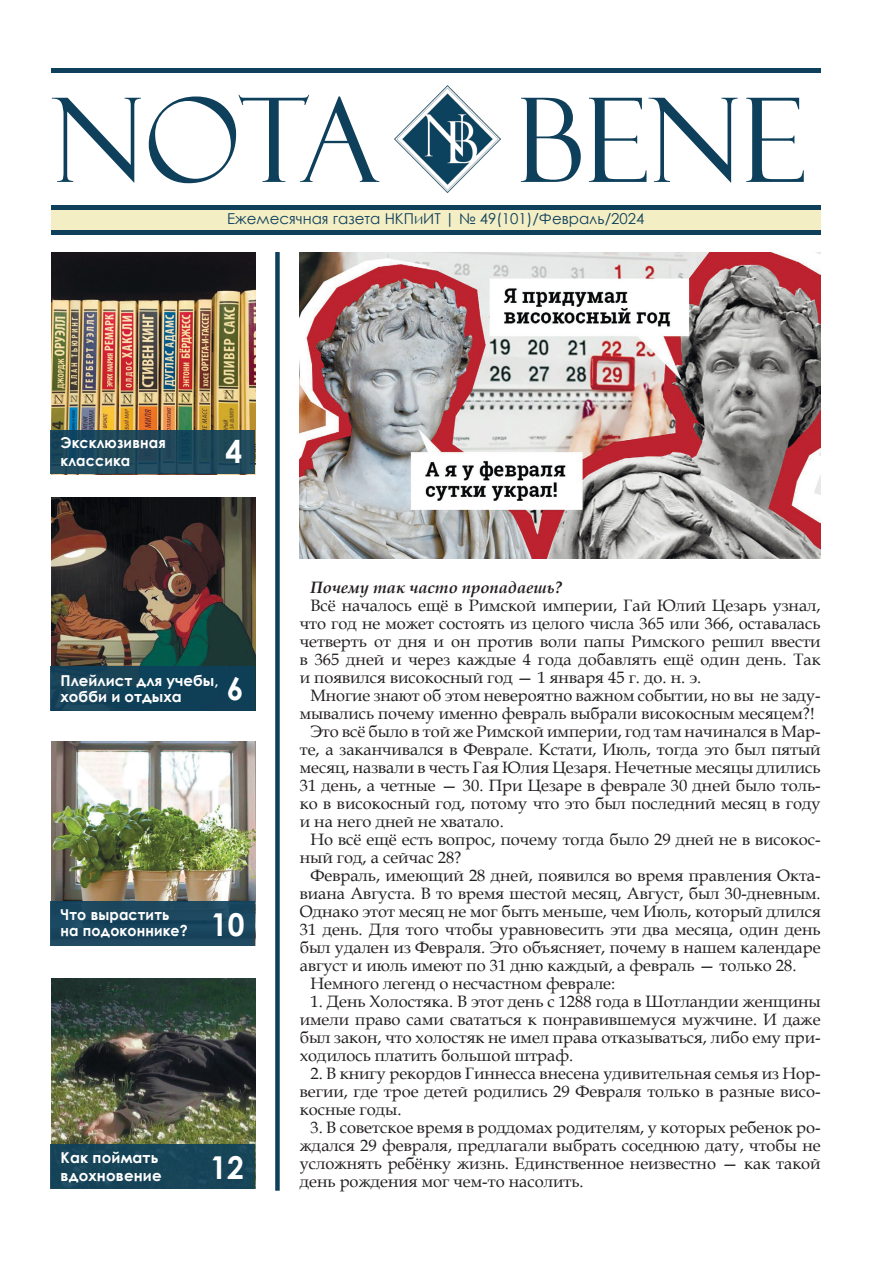
<style>
.page{position:relative;width:893px;height:1263px;background:#fff}
.page>*{position:absolute;margin:0;border:0;box-sizing:border-box;transform-origin:0 0}
.t1{font:117px "Felix Titling";color:#0e405c}
.Послесловие{font:700 31.5px "Century Gothic";color:#fff;scale:.95 1}
.Основной_текст{font:16.5px/18px "Book Antiqua";color:#231f20;text-align:justify}
.Основной_текст-2{font:italic 700 16.5px "Book Antiqua";color:#231f20}
.Послесловие-2{font:700 15px/16.5px "Century Gothic";letter-spacing:.01em;color:#fff;scale:.95 1}
.t2{font:15px "Century Gothic";color:#0e405c}
.Заголовки{font:700 15px/16.5px "Century Gothic";color:#fff}
.Послесловие-3{font:700 15px/18px "Century Gothic";letter-spacing:.01em;color:#fff}
</style>
<div class="page">
<hr style="left:51px;top:68px;width:770px;height:4px;background:#0e405c">
<img style="left:394px;top:86px;width:106px;height:106px">
<div style="left:51px;top:210px;width:770px;height:22px;background:#f4eec4"></div>
<hr style="left:51px;top:230px;width:770px;height:4px;background:#0e405c">
<hr style="left:51px;top:206px;width:770px;height:4px;background:#0e405c">
<img style="left:300px;top:252px;width:521px;height:306px">
<div style="left:275px;top:252px;width:5px;height:939px;background:#0e405c"></div>
<img style="left:51px;top:252px;width:204px;height:178px">
<svg style="left:50px;top:430px;width:205px;height:44px;background:#1e475b"></svg>
<img style="left:51px;top:497px;width:204px;height:169px">
<div style="left:50px;top:666px;width:205px;height:45px;background:#0e405c"></div>
<img style="left:51px;top:978px;width:204px;height:166px">
<div style="left:50px;top:1144px;width:205px;height:45px;background:#174458"></div>
<img style="left:51px;top:741px;width:204px;height:160px">
<div style="left:50px;top:901px;width:205px;height:45px;background:#1b475d"></div>
<p class="t1" style="left:51px;top:73px;width:756px">NOTA BENE</p>
<p class="t2" style="left:227px;top:208px;width:419px">Ежемесячная газета НКПиИТ | № 49(101)/Февраль/2024</p>
<p class="Послесловие-2" style="left:61px;top:434px;width:112px">Эксклюзивная</p>
<p class="Послесловие-2" style="left:61px;top:452px;width:75px">классика</p>
<p class="Послесловие" style="left:225px;top:428px;width:19px">4</p>
<p class="Заголовки" style="left:61px;top:671px;width:160px">Плейлист для учебы, хобби и отдыха</p>
<p class="Послесловие" style="left:227px;top:665px;width:19px">6</p>
<p class="Послесловие-2" style="left:61px;top:905px;width:135px">Что вырастить на подоконнике?</p>
<p class="Послесловие" style="left:211px;top:900px;width:37px">10</p>
<p class="Послесловие-3" style="left:61px;top:1148px;width:103px">Как поймать вдохновение</p>
<p class="Послесловие" style="left:210px;top:1143px;width:37px">12</p>
<p class="Основной_текст-2" style="left:310px;top:576px;width:253px">Почему так часто пропадаешь?</p>
<p class="Основной_текст" style="left:300px;top:596px;width:522px;text-indent:11px">Всё началось ещё в Римской империи, Гай Юлий Цезарь узнал, что год не может состоять из целого числа 365 или 366, оставалась четверть от дня и он против воли папы Римского решил ввести в 365 дней и через каждые 4 года добавлять ещё один день. Так и появился високосный год — 1 января 45 г. до. н. э.</p>
<p class="Основной_текст" style="left:300px;top:686px;width:522px;text-indent:11px">Многие знают об этом невероятно важном событии, но вы не заду&shy;мывались почему именно февраль выбрали високосным месяцем?!</p>
<p class="Основной_текст" style="left:300px;top:722px;width:522px;text-indent:11px">Это всё было в той же Римской империи, год там начинался в Мар&shy;те, а заканчивался в Феврале. Кстати, Июль, тогда это был пятый месяц, назвали в честь Гая Юлия Цезаря. Нечетные месяцы длились 31 день, а четные — 30. При Цезаре в феврале 30 дней было толь&shy;ко в високосный год, потому что это был последний месяц в году и на него дней не хватало.</p>
<p class="Основной_текст" style="left:300px;top:830px;width:522px;text-indent:11px">Но всё ещё есть вопрос, почему тогда было 29 дней не в високос&shy;ный год, а сейчас 28?</p>
<p class="Основной_текст" style="left:300px;top:866px;width:522px;text-indent:11px">Февраль, имеющий 28 дней, появился во время правления Окта&shy;виана Августа. В то время шестой месяц, Август, был 30-дневным.<br>Однако этот месяц не мог быть меньше, чем Июль, который длился 31 день. Для того чтобы уравновесить эти два месяца, один день был удален из Февраля. Это объясняет, почему в нашем календаре август и июль имеют по 31 дню каждый, а февраль — только 28.</p>
<p class="Основной_текст" style="left:310px;top:974px;width:306px">Немного легенд о несчастном феврале:</p>
<p class="Основной_текст" style="left:300px;top:992px;width:522px;text-indent:11px">1. День Холостяка. В этот день с 1288 года в Шотландии женщины имели право сами свататься к понравившемуся мужчине. И даже был закон, что холостяк не имел права отказываться, либо ему при&shy;ходилось платить большой штраф.</p>
<p class="Основной_текст" style="left:300px;top:1064px;width:522px;text-indent:11px">2. В книгу рекордов Гиннесса внесена удивительная семья из Нор&shy;вегии, где трое детей родились 29 Февраля только в разные висо&shy;косные годы.</p>
<p class="Основной_текст" style="left:300px;top:1118px;width:522px;text-indent:11px">3. В советское время в роддомах родителям, у которых ребенок ро&shy;ждался 29 февраля, предлагали выбрать соседнюю дату, чтобы не усложнять ребёнку жизнь. Единственное неизвестно — как такой день рождения мог чем-то насолить.</p>
</div>
